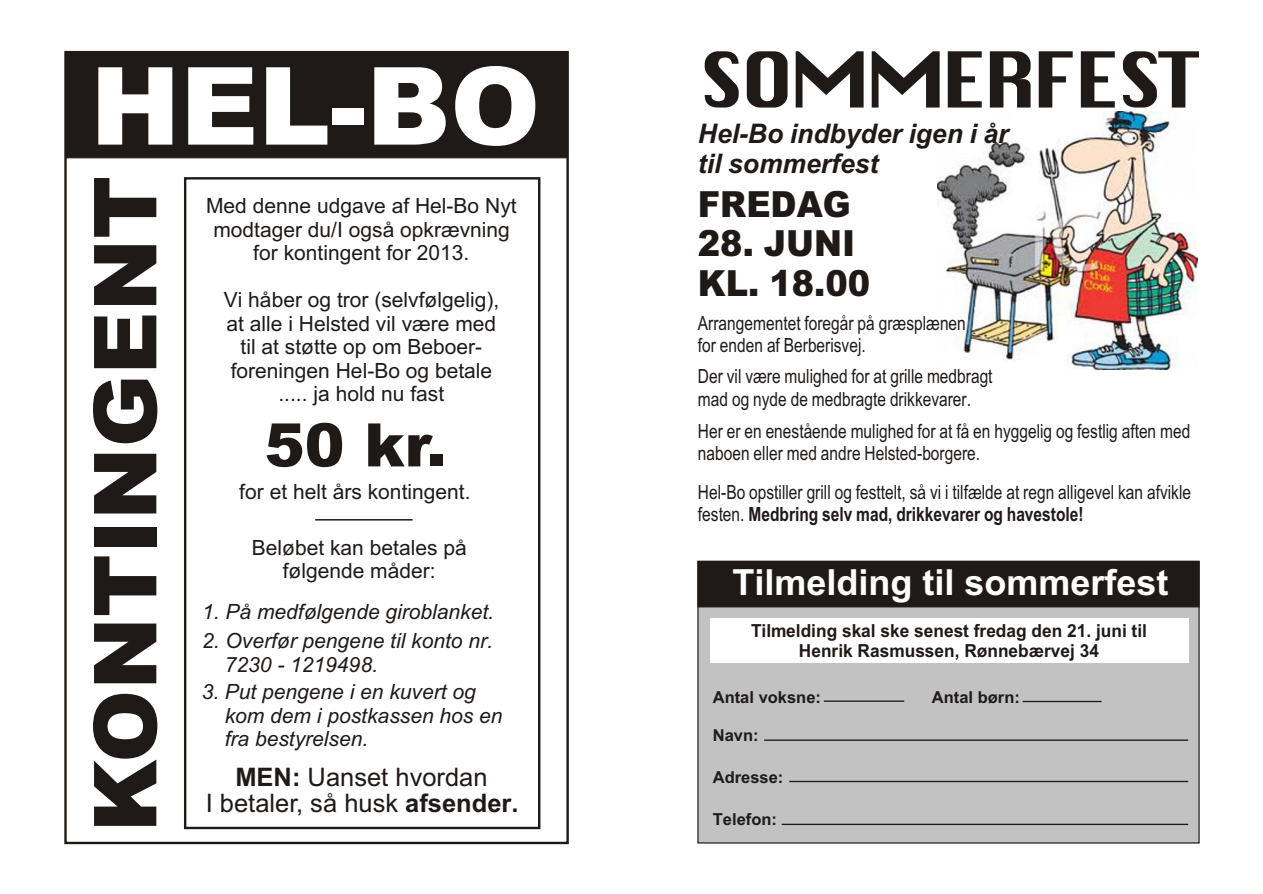
<style>
.page{position:relative;width:1263px;height:894px;background:#fff}
.page>*{position:absolute;margin:0;border:0;box-sizing:border-box;transform-origin:0 0}
.t1{font:900 108px "Arial";color:#fff}
.t2{font:900 87px "Arial";color:#1f1a17}
.t3{font:75px "Chicago";letter-spacing:-.065em;color:#1f1a17;scale:1.09 1}
.t4{font:900 60px "Arial";color:#1f1a17}
.t5{font:700 36px "Arial";color:#fff}
.t6{font:900 36px/39.8px "Arial";color:#1f1a17;scale:.93 1}
.t7{font:italic 700 27px "Arial";color:#1f1a17}
.t8{font:25.5px/26.2px "Arial";color:#1f1a17;text-align:center}
.t9{font:21px/23.4px "Arial";color:#1f1a17;text-align:center}
.t10{font:italic 21px/23.4px "Arial";color:#1f1a17}
.t11{font:19.5px/22px "Arial Narrow";color:#1f1a17}
.t12{font:700 18px/20.1px "Arial";color:#1f1a17;text-align:center;scale:.96 1}
.t13{font:700 16.5px "Arial";color:#1f1a17}
.s1{font-weight:700}
</style>
<div class="page">
<div style="left:64px;top:51px;width:505px;height:793px;background:#fff;border:2px solid #1f1a17"></div>
<div style="left:65px;top:52px;width:503px;height:106px;background:#1f1a17;border:1px solid #1f1a17"></div>
<img style="left:938px;top:112px;width:260px;height:257px">
<div style="left:697px;top:561px;width:503px;height:283px;background:#c2c2c2"></div>
<div style="left:710px;top:618px;width:478px;height:45px;background:#fff"></div>
<div style="left:698px;top:561px;width:501px;height:46px;background:#1f1a17"></div>
<hr style="left:789px;top:781px;width:399px;height:1px;background:#1f1a17">
<hr style="left:764px;top:740px;width:424px;height:1px;background:#1f1a17">
<hr style="left:782px;top:824px;width:406px;height:1px;background:#1f1a17">
<hr style="left:824px;top:700px;width:80px;height:2px;background:#1f1a17">
<hr style="left:1023px;top:701px;width:79px;height:1px;background:#1f1a17">
<div style="left:184px;top:177px;width:356px;height:652px;border:2px solid #1f1a17"></div>
<hr style="left:315px;top:519px;width:98px;height:2px;background:#1f1a17">
<h1 class="t1" style="left:90px;top:67px;width:451px">HEL-BO</h1>
<h2 class="t2" style="left:94px;top:832px;width:658px;rotate:-90deg">KONTINGENT</h2>
<p class="t9" style="left:206px;top:196px;width:312px">Med denne udgave af Hel-Bo Nyt modtager du/I også opkrævning for kontingent for 2013.</p>
<p class="t9" style="left:224px;top:290px;width:277px">Vi håber og tror (selvfølgelig), at alle i Helsted vil være med til at støtte op om Beboer&shy;foreningen Hel-Bo og betale ..... ja hold nu fast</p>
<h3 class="t4" style="left:265px;top:423px;width:184px">50 kr.</h3>
<p class="t9" style="left:239px;top:482px;width:233px">for et helt års kontingent.</p>
<p class="t9" style="left:252px;top:538px;width:216px">Beløbet kan betales på følgende måder:</p>
<p class="t10" style="left:202px;top:602px;width:293px">1. På medfølgende giroblanket.</p>
<p class="t10" style="left:225px;top:630px;width:270px;line-height:24.5px;text-indent:-23px">2. Overfør pengene til konto nr.<br>7230 - 1219498.</p>
<p class="t10" style="left:225px;top:682px;width:279px;text-indent:-23px">3. Put pengene i en kuvert og kom dem i postkassen hos en fra bestyrelsen.</p>
<h3 class="t8" style="left:206px;top:766px;width:314px"><span class="s1">MEN:</span> Uanset hvordan<br>I betaler, så husk <span class="s1">afsender.</span></h3>
<h3 class="t3" style="left:698px;top:51px;width:461px">SOMMERFEST</h3>
<h3 class="t7" style="left:698px;top:123px;width:312px">Hel-Bo indbyder igen i år</h3>
<h3 class="t7" style="left:698px;top:153px;width:182px">til sommerfest</h3>
<h3 class="t6" style="left:698px;top:187px;width:166px">FREDAG</h3>
<h3 class="t6" style="left:698px;top:227px;width:187px">28. JUNI<br>KL. 18.00</h3>
<p class="t11" style="left:698px;top:314px;width:269px">Arrangementet foregår på græsplænen for enden af Berberisvej.</p>
<p class="t11" style="left:698px;top:367px;width:296px">Der vil være mulighed for at grille medbragt mad og nyde de medbragte drikkevarer.</p>
<p class="t11" style="left:698px;top:422px;width:494px">Her er en enestående mulighed for at få en hyggelig og festlig aften med naboen eller med andre Helsted-borgere.</p>
<p class="t11" style="left:698px;top:483px;width:495px">Hel-Bo opstiller grill og festtelt, så vi i tilfælde at regn alligevel kan afvikle festen. <span class="s1">Medbring selv mad, drikkevarer og havestole!</span></p>
<h3 class="t5" style="left:732px;top:569px;width:438px">Tilmelding til sommerfest</h3>
<p class="t12" style="left:751px;top:622px;width:414px">Tilmelding skal ske senest fredag den 21. juni til<br>Henrik Rasmussen, Rønnebærvej 34</p>
<p class="t13" style="left:932px;top:691px;width:90px">Antal børn:</p>
<p class="t13" style="left:713px;top:691px;width:110px">Antal voksne:</p>
<p class="t13" style="left:713px;top:729px;width:47px">Navn:</p>
<p class="t13" style="left:713px;top:771px;width:72px">Adresse:</p>
<p class="t13" style="left:713px;top:813px;width:66px">Telefon:</p>
</div>
